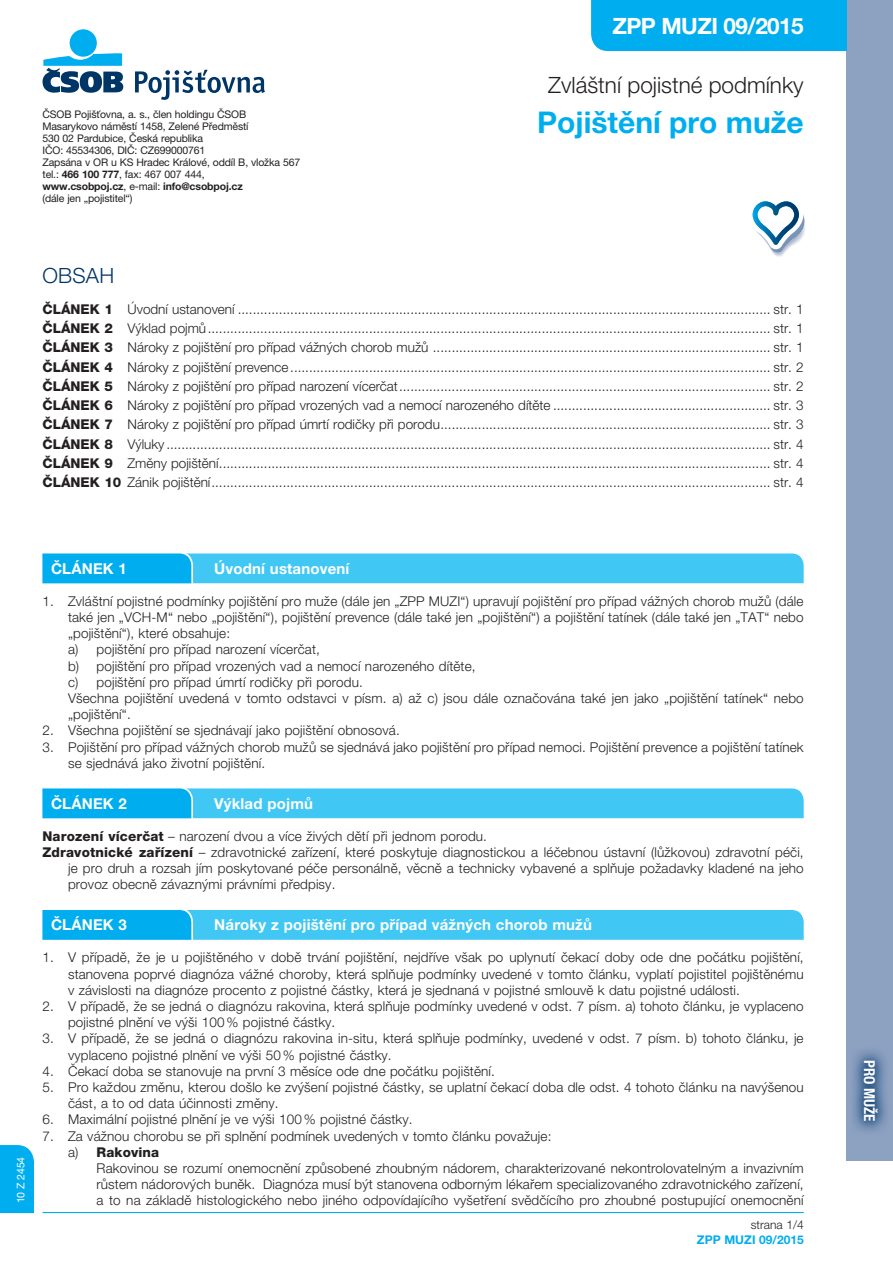
<style>
.page{position:relative;width:893px;height:1263px;background:#fff}
.page>*{position:absolute;margin:0;border:0;box-sizing:border-box;transform-origin:0 0}
.t1{font:700 30px "Helvetica Neue LT Pro";color:#00aeef}
.t2{font:300 22.5px "Helvetica Neue LT Pro";color:#231f20}
.t3{font:700 22.5px "Helvetica Neue LT Pro";letter-spacing:-.025em;color:#fff}
.t4{font:300 21px "Helvetica Neue LT Pro";letter-spacing:.01em;color:#003667}
.t5{font:700 15px "Helvetica Neue LT Pro";letter-spacing:.01em;color:#fff}
.t6{font:700 condensed 15px "Helvetica Neue LT Pro";color:#fff}
.t7{font:300 13.5px/16.2px "Helvetica Neue LT Pro";letter-spacing:.01em;color:#231f20}
.t8{font:700 12px "Helvetica Neue LT Pro";color:#00aeef}
.t9{font:300 12px "Helvetica Neue LT Pro";color:#231f20}
.t10{font:10.5px/12px "Helvetica Neue LT Pro";letter-spacing:-.015em;color:#231f20}
.t11{font:10.5px "Helvetica Neue LT Pro";letter-spacing:-.01em;color:#fff}
.s1{font-weight:700}
.s2{font-weight:800}
</style>
<div class="page">
<div style="left:846px;top:0;width:47px;height:1161px;background:#8da2c1"></div>
<img style="left:853px;top:1051px;width:34px;height:80px">
<div style="left:591px;top:0;width:255px;height:51px;background:#00aeef"></div>
<hr style="left:43px;top:1212px;width:761px;height:1px;background:#00aeef">
<div style="left:70px;top:29px;width:27px;height:28px;background:#00aeef;border-radius:50%"></div>
<svg style="left:43px;top:53px;width:80px;height:40px"></svg>
<svg style="left:135px;top:70px;width:130px;height:30px"></svg>
<div style="left:0;top:1145px;width:34px;height:68px;background:#00aeef"></div>
<svg style="left:43px;top:553px;width:761px;height:30px;background:#37c3f3"></svg>
<svg style="left:43px;top:788px;width:761px;height:30px;background:#37c3f3"></svg>
<svg style="left:43px;top:910px;width:761px;height:30px;background:#35c2f3"></svg>
<img style="left:773px;top:223px;width:32px;height:34px">
<svg style="left:752px;top:212px;width:52px;height:41px"></svg>
<img style="left:753px;top:201px;width:46px;height:44px">
<p class="t10" style="left:43px;top:108px;width:259px">ČSOB Pojišťovna, a. s., člen holdingu ČSOB Masarykovo náměstí 1458, Zelené Předměstí<br>530 02 Pardubice, Česká republika<br>IČO: 45534306, DIČ: CZ699000761<br>Zapsána v OR u KS Hradec Králové, oddíl B, vložka 567 tel.: <span class="s1">466 100 777</span>, fax: 467 007 444,<br><span class="s1">www.csobpoj.cz</span>, e-mail: <span class="s1">info@csobpoj.cz<br></span>(dále jen „pojistitel“)</p>
<h2 class="t3" style="left:612px;top:11px;width:193px">ZPP MUZI 09/2015</h2>
<h2 class="t2" style="left:548px;top:71px;width:257px">Zvláštní pojistné podmínky</h2>
<h1 class="t1" style="left:537px;top:104px;width:268px">Pojištění pro muže</h1>
<h3 class="t4" style="left:43px;top:262px;width:73px">OBSAH</h3>
<p class="t7" style="left:43px;top:299px;width:763px;line-height:19.2px;text-align:justify"><span class="s2">ČLÁNEK 1</span> Úvodní ustanovení .............................................................................................................................................. str. 1<br><span class="s2">ČLÁNEK 2</span> Výklad pojmů ...................................................................................................................................................... str. 1<br><span class="s2">ČLÁNEK 3</span> Nároky z pojištění pro případ vážných chorob mužů .......................................................................................... str. 1<br><span class="s2">ČLÁNEK 4</span> Nároky z pojištění prevence ................................................................................................................................ str. 2<br><span class="s2">ČLÁNEK 5</span> Nároky z pojištění pro případ narození vícerčat ................................................................................................... str. 2<br><span class="s2">ČLÁNEK 6</span> Nároky z pojištění pro případ vrozených vad a nemocí narozeného dítěte .......................................................... str. 3<br><span class="s2">ČLÁNEK 7</span> Nároky z pojištění pro případ úmrtí rodičky při porodu ........................................................................................ str. 3<br><span class="s2">ČLÁNEK 8</span> Výluky ................................................................................................................................................................. str. 4<br><span class="s2">ČLÁNEK 9</span> Změny pojištění ................................................................................................................................................... str. 4<br><span class="s2">ČLÁNEK 10</span> Zánik pojištění ..................................................................................................................................................... str. 4</p>
<p class="t11" style="left:14px;top:1203px;width:48px;rotate:-90deg">10 Z 2454</p>
<p class="t5" style="left:51px;top:559px;width:77px">ČLÁNEK 1</p>
<p class="t5" style="left:214px;top:559px;width:137px">Úvodní ustanovení</p>
<p class="t7" style="left:68px;top:593px;width:737px;text-indent:-26px">1. Zvláštní pojistné podmínky pojištění pro muže (dále jen „ZPP MUZI“) upravují pojištění pro případ vážných chorob mužů (dále také jen „VCH-M“ nebo „pojištění“), pojištění prevence (dále také jen „pojištění“) a pojištění tatínek (dále také jen „TAT“ nebo „pojištění“), které obsahuje:<br>a) pojištění pro případ narození vícerčat,<br>b) pojištění pro případ vrozených vad a nemocí narozeného dítěte,<br>c) pojištění pro případ úmrtí rodičky při porodu.<br>Všechna pojištění uvedená v tomto odstavci v písm. a) až c) jsou dále označována také jen jako „pojištění tatínek“ nebo „pojištění“.</p>
<p class="t7" style="left:43px;top:722px;width:359px">2. Všechna pojištění se sjednávají jako pojištění obnosová.</p>
<p class="t7" style="left:68px;top:738px;width:737px;text-indent:-26px">3. Pojištění pro případ vážných chorob mužů se sjednává jako pojištění pro případ nemoci. Pojištění prevence a pojištění tatínek se sjednává jako životní pojištění.</p>
<p class="t5" style="left:51px;top:794px;width:77px">ČLÁNEK 2</p>
<p class="t5" style="left:214px;top:794px;width:100px">Výklad pojmů</p>
<p class="t7" style="left:43px;top:828px;width:446px"><span class="s2">Narození vícerčat</span> – narození dvou a více živých dětí při jednom porodu.</p>
<p class="t7" style="left:43px;top:844px;width:763px"><span class="s2">Zdravotnické zařízení</span> – zdravotnické zařízení, které poskytuje diagnostickou a léčebnou ústavní (lůžkovou) zdravotní péči,</p>
<p class="t7" style="left:68px;top:860px;width:737px">je pro druh a rozsah jím poskytované péče personálně, věcně a technicky vybavené a splňuje požadavky kladené na jeho</p>
<p class="t7" style="left:68px;top:876px;width:269px">provoz obecně závaznými právními předpisy.</p>
<p class="t5" style="left:51px;top:915px;width:77px">ČLÁNEK 3</p>
<p class="t5" style="left:214px;top:915px;width:379px">Nároky z pojištění pro případ vážných chorob mužů</p>
<p class="t7" style="left:68px;top:949px;width:737px;text-align:justify;text-indent:-26px">1. V případě, že je u pojištěného v době trvání pojištění, nejdříve však po uplynutí čekací doby ode dne počátku pojištění, stanovena poprvé diagnóza vážné choroby, která splňuje podmínky uvedené v tomto článku, vyplatí pojistitel pojištěnému v závislosti na diagnóze procento z pojistné částky, která je sjednaná v pojistné smlouvě k da tu pojistné události.</p>
<p class="t7" style="left:68px;top:998px;width:737px;text-indent:-26px">2. V případě, že se jedná o diagnózu rakovina, která splňuje podmínky uvedené v odst. 7 písm. a) tohoto článku, je vyplaceno pojistné plnění ve výši 100 % pojistné částky.</p>
<p class="t7" style="left:68px;top:1030px;width:737px;text-indent:-26px">3. V případě, že se jedná o diagnózu rakovina in-situ, která splňuje podmínky, uvedené v odst. 7 písm. b) tohoto článku, je vyplaceno pojistné plnění ve výši 50 % pojistné částky.</p>
<p class="t7" style="left:43px;top:1062px;width:454px">4. Čekací doba se stanovuje na první 3 měsíce ode dne počátku pojištění.</p>
<p class="t7" style="left:68px;top:1079px;width:737px;text-indent:-26px">5. Pro každou změnu, kterou došlo ke zvýšení pojistné částky, se uplatní čekací doba dle odst. 4 tohoto článku na navýšenou část, a to od data účinnosti změny.</p>
<p class="t7" style="left:43px;top:1111px;width:372px">6. Maximální pojistné plnění je ve výši 100 % pojistné částky.</p>
<p class="t7" style="left:68px;top:1127px;width:485px;text-indent:-26px">7. Za vážnou chorobu se při splnění podmínek uvedených v tomto článku považuje: a) <span class="s2">Rakovina</span></p>
<p class="t7" style="left:97px;top:1160px;width:709px;text-align:justify">Rakovinou se rozumí onemocnění způsobené zhoubným nádorem, charakterizované nekontrolovatelným a invazivním růstem nádorových buněk. Diagnóza musí být stanovena odborným lékařem specializovaného zdravotnického zařízení, a to na základě histologického nebo jiného odpovídajícího vyšetření svědčícího pro zhoubné postupující onemocnění</p>
<p class="t9" style="left:751px;top:1218px;width:55px">strana 1/4</p>
<p class="t8" style="left:697px;top:1232px;width:108px">ZPP MUZI 09/2015</p>
<p class="t6" style="left:878px;top:1060px;width:63px;rotate:90deg">PRO MUŽE</p>
</div>
